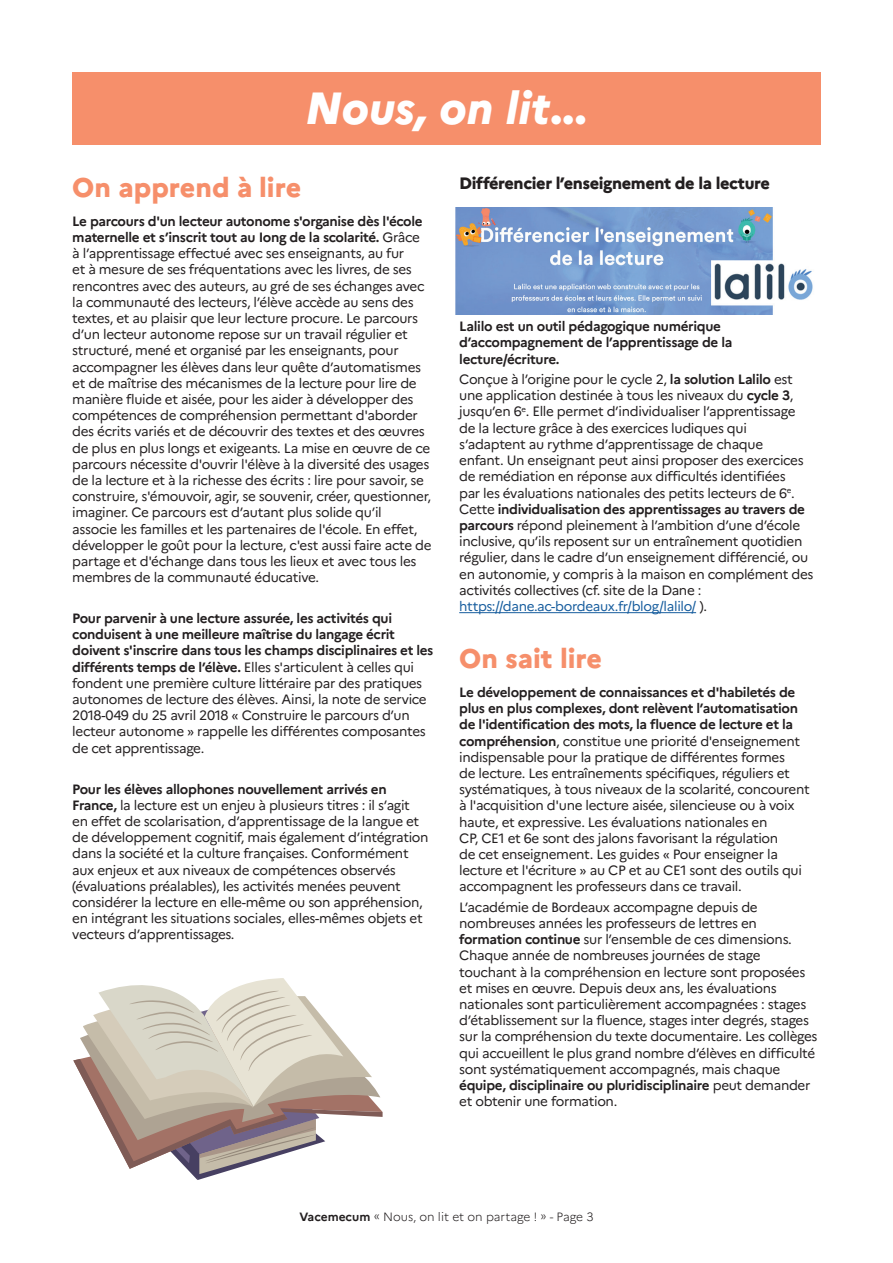
<style>
.page{position:relative;width:893px;height:1263px;background:#fff}
.page>*{position:absolute;margin:0;border:0;box-sizing:border-box;transform-origin:0 0}
.t1{font:italic 800 45px "Marianne";color:#fff}
.t2{font:800 27px "Marianne";color:#f68f6b}
.t3{font:800 16.5px "Marianne";letter-spacing:-.025em;color:#231f20}
.t4{font:13.5px/16.2px "Marianne";letter-spacing:-.025em;color:#231f20}
.t5{font:700 13.5px/16.2px "Marianne";letter-spacing:-.025em;color:#231f20}
.t6{font:300 12px "Marianne";color:#231f20}
.s1{font-weight:700}
.s2{color:#175d9e}
</style>
<div class="page">
<hr style="left:459px;top:612px;width:237px;height:1px;background:#175d9e">
<div style="left:72px;top:72px;width:749px;height:73px;background:#f68f6b"></div>
<img style="left:455px;top:207px;width:358px;height:107px">
<svg style="left:73px;top:978px;width:310px;height:202px"></svg>
<h1 class="t1" style="left:305px;top:81px;width:284px">Nous, on lit...</h1>
<h2 class="t2" style="left:72px;top:171px;width:230px">On apprend à lire</h2>
<p class="t4" style="left:72px;top:213px;width:361px"><span class="s1">Le parcours d'un lecteur autonome s'organise dès l'école maternelle et s’inscrit tout au Iong de la scolarité.</span> Grâce<br>à l’apprentissage effectué avec ses enseignants, au fur<br>et à mesure de ses fréquentations avec les livres, de ses rencontres avec des auteurs, au gré de ses échanges avec la communauté des lecteurs, l’élève accède au sens des textes, et au plaisir que leur lecture procure. Le parcours d’un lecteur autonome repose sur un travail régulier et structuré, mené et organisé par les enseignants, pour accompagner les élèves dans leur quête d’automatismes et de maîtrise des mécanismes de la lecture pour lire de manière fluide et aisée, pour les aider à développer des compétences de compréhension permettant d'aborder des écrits variés et de découvrir des textes et des œuvres de plus en plus longs et exigeants. La mise en œuvre de ce parcours nécessite d'ouvrir l'élève à la diversité des usages de la lecture et à la richesse des écrits : lire pour savoir, se construire, s'émouvoir, agir, se souvenir, créer, questionner, imaginer. Ce parcours est d’autant plus solide qu’il<br>associe les familles et les partenaires de l'école. En effet, développer le goût pour la lecture, c'est aussi faire acte de partage et d'échange dans tous les lieux et avec tous les membres de la communauté éducative.</p>
<p class="t4" style="left:72px;top:610px;width:363px"><span class="s1">Pour parvenir à une lecture assurée, les activités qui conduisent à une meilleure maîtrise du langage écrit doivent s'inscrire dans tous les champs disciplinaires et les différents temps de l’élève.</span> Elles s'articulent à celles qui fondent une première culture littéraire par des pratiques autonomes de lecture des élèves. Ainsi, la note de service 2018-049 du 25 avril 2018 « Construire le parcours d’un lecteur autonome » rappelle les différentes composantes de cet apprentissage.</p>
<p class="t4" style="left:72px;top:781px;width:358px"><span class="s1">Pour les élèves allophones nouvellement arrivés en France,</span> la lecture est un enjeu à plusieurs titres : il s’agit en effet de scolarisation, d’apprentissage de la langue et de développement cognitif, mais également d’intégration dans la société et la culture françaises. Conformément aux enjeux et aux niveaux de compétences observés (évaluations préalables), les activités menées peuvent considérer la lecture en elle-même ou son appréhension, en intégrant les situations sociales, elles-mêmes objets et vecteurs d’apprentissages.</p>
<p class="t3" style="left:459px;top:173px;width:312px">Différencier l’enseignement de la lecture</p>
<p class="t5" style="left:459px;top:318px;width:275px">Lalilo est un outil pédagogique numérique d’accompagnement de l’apprentissage de la lecture/écriture.</p>
<p class="t4" style="left:459px;top:371px;width:356px">Conçue à l’origine pour le cycle 2, <span class="s1">la solution Lalilo</span> est une application destinée à tous les niveaux du <span class="s1">cycle 3</span>, jusqu’en 6<sup>e</sup>. Elle permet d’individualiser l’apprentissage de la lecture grâce à des exercices ludiques qui s’adaptent au rythme d’apprentissage de chaque<br>enfant. Un enseignant peut ainsi proposer des exercices de remédiation en réponse aux difficultés identifiées<br>par les évaluations nationales des petits lecteurs de 6<sup>e</sup>.<br>Cette <span class="s1">individualisation des apprentissages au travers de parcours</span> répond pleinement à l’ambition d’une d’école inclusive, qu’ils reposent sur un entraînement quotidien régulier, dans le cadre d’un enseignement différencié, ou en autonomie, y compris à la maison en complément des activités collectives (cf. site de la Dane : <span class="s2">https://dane.ac-bordeaux.fr/blog/lalilo/</span> ).</p>
<h2 class="t2" style="left:459px;top:642px;width:144px">On sait lire</h2>
<p class="t4" style="left:459px;top:684px;width:352px"><span class="s1">Le développement de connaissances et d'habiletés de plus en plus complexes, dont relèvent l’automatisation de l'identification des mots, la fluence de lecture et la compréhension</span>, constitue une priorité d'enseignement indispensable pour la pratique de différentes formes<br>de lecture. Les entraînements spécifiques, réguliers et systématiques, à tous niveaux de la scolarité, concourent à l'acquisition d'une lecture aisée, silencieuse ou à voix haute, et expressive. Les évaluations nationales en<br>CP, CE1 et 6e sont des jalons favorisant la régulation<br>de cet enseignement. Les guides « Pour enseigner la lecture et l'écriture » au CP et au CE1 sont des outils qui accompagnent les professeurs dans ce travail.</p>
<p class="t4" style="left:459px;top:899px;width:360px">L’académie de Bordeaux accompagne depuis de nombreuses années les professeurs de lettres en <span class="s1">formation continue</span> sur l’ensemble de ces dimensions.<br>Chaque année de nombreuses journées de stage touchant à la compréhension en lecture sont proposées et mises en œuvre. Depuis deux ans, les évaluations nationales sont particulièrement accompagnées : stages d’établissement sur la fluence, stages inter degrés, stages sur la compréhension du texte documentaire. Les collèges qui accueillent le plus grand nombre d’élèves en difficulté sont systématiquement accompagnés, mais chaque <span class="s1">équipe, disciplinaire ou pluridisciplinaire</span> peut demander et obtenir une formation.</p>
<p class="t6" style="left:299px;top:1209px;width:296px"><span class="s1">Vacemecum</span> « Nous, on lit et on partage ! » - Page 3</p>
</div>
